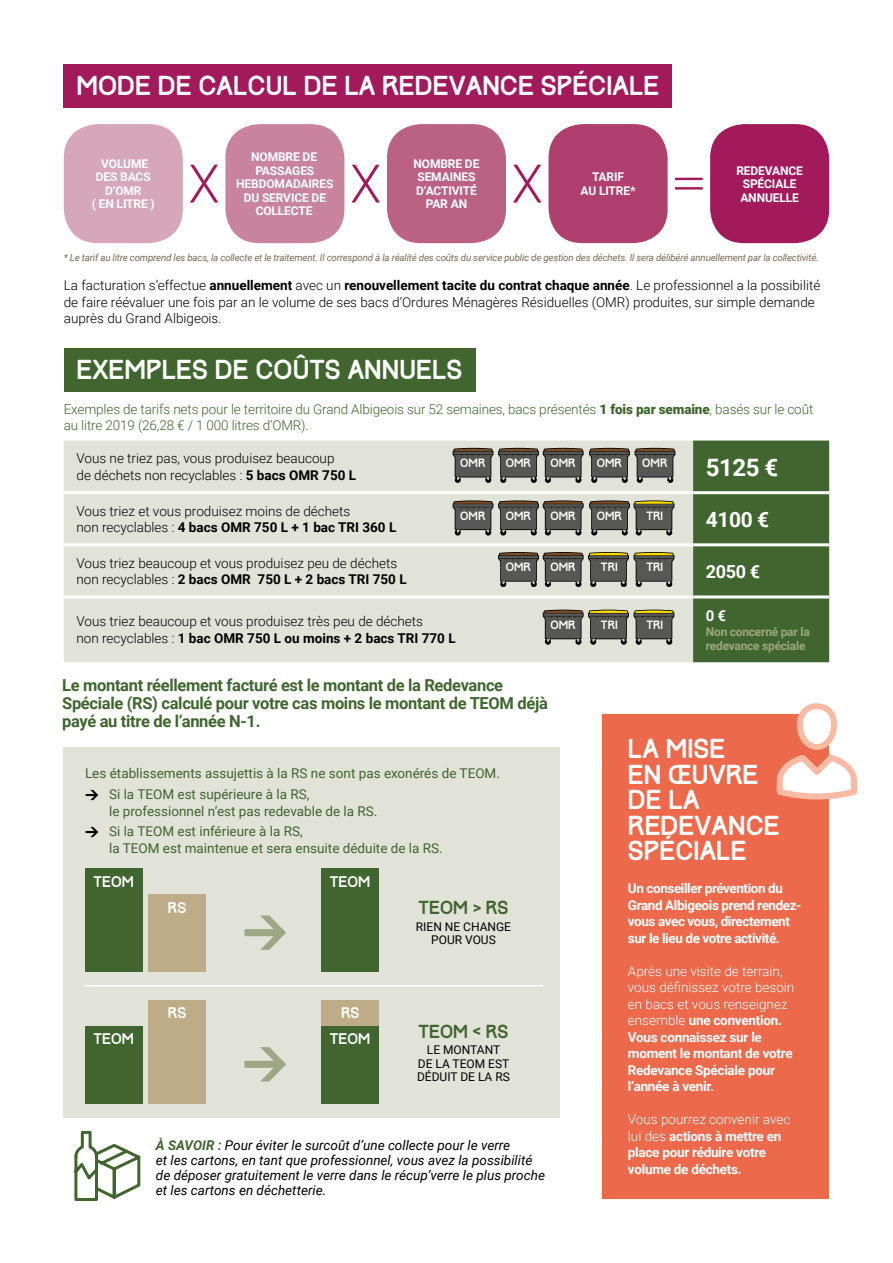
<style>
.page{position:relative;width:893px;height:1263px;background:#fff}
.page>*{position:absolute;margin:0;border:0;box-sizing:border-box;transform-origin:0 0}
.t1{font:24px/25.5px "Track";color:#fff}
.t2{font:700 24px "Roboto";color:#fff}
.t3{font:700 21px "Roboto";color:#fff}
.t4{font:700 18px "Roboto";color:#fff}
.t5{font:700 16.5px/18px "Roboto";letter-spacing:-.02em;color:#40652e}
.t6{font:16.5px "Track";color:#40652e}
.t7{font:700 15px "Roboto";color:#fff}
.t8{font:300 13.5px/16.5px "Roboto";color:#000}
.t9{font:700 13.5px/16.5px "Roboto";letter-spacing:-.02em;color:#fff}
.t10{font:13.5px/20.7px "Roboto";color:#40652e}
.t11{font:italic 13.5px/15px "Roboto";color:#000}
.t12{font:300 13.5px/16.5px "Roboto";letter-spacing:-.01em;color:#40652e}
.t13{font:13.5px "Track";color:#fff}
.t14{font:700 12px/13.5px "Roboto";letter-spacing:-.01em;color:#fff;text-align:center}
.t15{font:12px/13.5px "Roboto";color:#000;text-align:center}
.t16{font:700 12px/13.5px "Roboto";letter-spacing:-.02em;color:#9ea684}
.t17{font:10.5px "Track";color:#fff}
.t18{font:italic 9.75px "Roboto";letter-spacing:-.02em;color:#7b6a58}
.s1{font-weight:700}
.s2{font-weight:900}
.s3{font-family:"DIN";font-weight:900;color:#000}
.s4{font-family:"Roboto";font-weight:700}
.s5{font-weight:700;color:#40652e}
.s6{font-weight:300}
</style>
<div class="page">
<div style="left:64px;top:747px;width:496px;height:370px;background:#e1e2d8"></div>
<div style="left:85px;top:868px;width:58px;height:104px;background:#40652e"></div>
<div style="left:85px;top:1025px;width:58px;height:78px;background:#40652e"></div>
<div style="left:321px;top:868px;width:58px;height:104px;background:#40652e"></div>
<div style="left:321px;top:1025px;width:58px;height:78px;background:#40652e"></div>
<div style="left:148px;top:894px;width:58px;height:78px;background:#beac89"></div>
<div style="left:148px;top:1000px;width:58px;height:103px;background:#beac89"></div>
<div style="left:322px;top:1000px;width:57px;height:25px;background:#beac89"></div>
<div style="left:64px;top:348px;width:411px;height:43px;background:#40652e"></div>
<div style="left:64px;top:64px;width:608px;height:43px;background:#a21a5b"></div>
<div style="left:64px;top:441px;width:629px;height:221px;background:#e1e2d8"></div>
<div style="left:693px;top:441px;width:136px;height:221px;background:#40652e"></div>
<hr style="left:64px;top:491px;width:629px;height:3px;background:#fff">
<hr style="left:693px;top:491px;width:136px;height:3px;background:#fff">
<hr style="left:64px;top:543px;width:629px;height:3px;background:#fff">
<hr style="left:693px;top:543px;width:136px;height:3px;background:#fff">
<hr style="left:64px;top:595px;width:629px;height:3px;background:#fff">
<hr style="left:693px;top:595px;width:136px;height:3px;background:#fff">
<div style="left:602px;top:715px;width:227px;height:484px;background:#ed694b"></div>
<hr style="left:85px;top:985px;width:459px;height:1px;background:#fff">
<div style="left:64px;top:124px;width:119px;height:119px;background:#d6a7b8;border-radius:34px"></div>
<div style="left:225px;top:124px;width:119px;height:119px;background:#c8849d;border-radius:34px"></div>
<div style="left:387px;top:124px;width:119px;height:119px;background:#bb6284;border-radius:34px"></div>
<div style="left:549px;top:124px;width:119px;height:119px;background:#af3f6d;border-radius:34px"></div>
<div style="left:710px;top:124px;width:119px;height:119px;background:#a21a5b;border-radius:34px"></div>
<svg style="left:190px;top:165px;width:28px;height:38px"></svg>
<svg style="left:351px;top:165px;width:29px;height:38px"></svg>
<svg style="left:513px;top:165px;width:29px;height:38px"></svg>
<hr style="left:675px;top:178px;width:28px;height:2px;background:#a21a5b">
<hr style="left:675px;top:187px;width:28px;height:3px;background:#a21a5b">
<svg style="left:244px;top:915px;width:42px;height:35px"></svg>
<svg style="left:244px;top:1047px;width:42px;height:34px"></svg>
<svg style="left:74px;top:1130px;width:67px;height:71px"></svg>
<svg style="left:774px;top:703px;width:83px;height:97px"></svg>
<svg style="left:453px;top:448px;width:222px;height:35px;background:#726f6a"></svg>
<svg style="left:453px;top:500px;width:221px;height:35px;background:#73716a"></svg>
<svg style="left:498px;top:552px;width:176px;height:35px;background:#747268"></svg>
<svg style="left:543px;top:610px;width:131px;height:34px;background:#737165"></svg>
<h1 class="t1" style="left:77px;top:73px;width:584px">MODE DE CALCUL DE LA REDEVANCE SPÉCIALE</h1>
<p class="t14" style="left:92px;top:156px;width:64px">VOLUME<br>DES BACS<br>D’OMR<br>( EN LITRE )</p>
<p class="t14" style="left:236px;top:150px;width:99px">NOMBRE DE<br>PASSAGES<br>HEBDOMADAIRES<br>DU SERVICE DE<br>COLLECTE</p>
<p class="t14" style="left:413px;top:156px;width:67px">NOMBRE DE<br>SEMAINES<br>D’ACTIVITÉ<br>PAR AN</p>
<p class="t14" style="left:581px;top:170px;width:56px">TARIF<br>AU LITRE*</p>
<p class="t14" style="left:736px;top:163px;width:68px">REDEVANCE<br>SPÉCIALE<br>ANNUELLE</p>
<p class="t18" style="left:64px;top:251px;width:756px">* Le tarif au litre comprend les bacs, la collecte et le traitement. Il correspond à la réalité des coûts du service public de gestion des déchets. Il sera délibéré annuellement par la collectivité.</p>
<p class="t8" style="left:64px;top:277px;width:758px">La facturation s’effectue <span class="s1">annuellement</span> avec un <span class="s1">renouvellement tacite du contrat chaque année</span>. Le professionnel a la possibilité de faire réévaluer une fois par an le volume de ses bacs d’Ordures Ménagères Résiduelles (OMR) produites, sur simple demande auprès du Grand Albigeois.</p>
<h1 class="t1" style="left:77px;top:357px;width:388px">EXEMPLES DE COÛTS ANNUELS</h1>
<p class="t12" style="left:64px;top:400px;width:751px">Exemples de tarifs nets pour le territoire du Grand Albigeois sur 52 semaines, bacs présentés <span class="s2">1 fois par semaine</span>, basés sur le coût au litre 2019 (26,28 € / 1 000 litres d’OMR).</p>
<p class="t8" style="left:77px;top:450px;width:281px">Vous ne triez pas, vous produisez beaucoup<br>de déchets non recyclables : <span class="s1">5 bacs OMR 750 L</span></p>
<h1 class="t2" style="left:706px;top:450px;width:74px">5125 €</h1>
<p class="t8" style="left:77px;top:502px;width:321px">Vous triez et vous produisez moins de déchets<br>non recyclables : <span class="s1">4 bacs OMR 750 L + 1 bac TRI 360 L</span></p>
<h2 class="t3" style="left:706px;top:504px;width:65px">4100 €</h2>
<p class="t8" style="left:77px;top:554px;width:332px">Vous triez beaucoup et vous produisez peu de déchets non recyclables : <span class="s1">2 bacs OMR 750 L + 2 bacs TRI 750 L</span></p>
<h3 class="t4" style="left:706px;top:559px;width:56px">2050 €</h3>
<p class="t8" style="left:77px;top:613px;width:381px">Vous triez beaucoup et vous produisez très peu de déchets<br>non recyclables : <span class="s1">1 bac OMR 750 L ou moins + 2 bacs TRI 770 L</span></p>
<p class="t17" style="left:460px;top:456px;width:27px">OMR</p>
<p class="t17" style="left:506px;top:456px;width:27px">OMR</p>
<p class="t17" style="left:550px;top:456px;width:27px">OMR</p>
<p class="t17" style="left:597px;top:456px;width:27px">OMR</p>
<p class="t17" style="left:642px;top:456px;width:27px">OMR</p>
<p class="t17" style="left:460px;top:509px;width:27px">OMR</p>
<p class="t17" style="left:506px;top:509px;width:27px">OMR</p>
<p class="t17" style="left:550px;top:509px;width:27px">OMR</p>
<p class="t17" style="left:597px;top:509px;width:27px">OMR</p>
<p class="t17" style="left:646px;top:509px;width:18px">TRI</p>
<p class="t17" style="left:506px;top:560px;width:27px">OMR</p>
<p class="t17" style="left:550px;top:560px;width:27px">OMR</p>
<p class="t17" style="left:601px;top:560px;width:18px">TRI</p>
<p class="t17" style="left:646px;top:560px;width:18px">TRI</p>
<p class="t7" style="left:706px;top:605px;width:22px">0 €</p>
<p class="t16" style="left:706px;top:624px;width:105px">Non concerné par la redevance spéciale</p>
<p class="t17" style="left:550px;top:618px;width:27px">OMR</p>
<p class="t17" style="left:601px;top:618px;width:18px">TRI</p>
<p class="t17" style="left:646px;top:618px;width:18px">TRI</p>
<p class="t5" style="left:62px;top:675px;width:487px">Le montant réellement facturé est le montant de la Redevance<br>Spéciale (RS) calculé pour votre cas moins le montant de TEOM déjà payé au titre de l’année N-1.</p>
<p class="t10" style="left:85px;top:763px;width:416px">Les établissements assujettis à la RS ne sont pas exonérés de TEOM. <span class="s3">&gt;</span> Si la TEOM est supérieure à la RS,</p>
<p class="t10" style="left:85px;top:800px;width:294px;text-indent:24px">le professionnel n’est pas redevable de la RS. <span class="s3">&gt;</span> Si la TEOM est inférieure à la RS,</p>
<p class="t10" style="left:109px;top:837px;width:335px">la TEOM est maintenue et sera ensuite déduite de la RS.</p>
<p class="t13" style="left:94px;top:873px;width:42px">TEOM</p>
<p class="t13" style="left:168px;top:899px;width:20px">RS</p>
<p class="t13" style="left:330px;top:873px;width:42px">TEOM</p>
<p class="t6" style="left:419px;top:898px;width:91px">TEOM <span class="s4">&gt;</span> RS</p>
<p class="t15" style="left:416px;top:919px;width:97px">RIEN NE CHANGE<br>POUR VOUS</p>
<p class="t13" style="left:94px;top:1030px;width:42px">TEOM</p>
<p class="t13" style="left:168px;top:1004px;width:20px">RS</p>
<p class="t13" style="left:341px;top:1004px;width:20px">RS</p>
<p class="t13" style="left:330px;top:1030px;width:42px">TEOM</p>
<p class="t6" style="left:419px;top:1021px;width:91px">TEOM <span class="s4">&lt;</span> RS</p>
<p class="t15" style="left:417px;top:1043px;width:94px">LE MONTANT<br>DE LA TEOM EST<br>DÉDUIT DE LA RS</p>
<p class="t11" style="left:156px;top:1137px;width:391px"><span class="s5">À SAVOIR :</span> Pour éviter le surcoût d’une collecte pour le verre<br>et les cartons, en tant que professionnel, vous avez la possibilité de déposer gratuitement le verre dans le récup’verre le plus proche et les cartons en déchetterie.</p>
<h1 class="t1" style="left:628px;top:737px;width:153px">LA MISE<br>EN ŒUVRE<br>DE LA<br>REDEVANCE<br>SPÉCIALE</h1>
<p class="t9" style="left:628px;top:880px;width:175px">Un conseiller prévention du<br>Grand Albigeois prend rendez&shy;vous avec vous, directement sur le lieu de votre activité.</p>
<p class="t9" style="left:628px;top:962px;width:168px"><span class="s6">Après une visite de terrain, vous définissez votre besoin en bacs et vous renseignez ensemble</span> une convention.<br>Vous connaissez sur le moment le montant de votre<br>Redevance Spéciale pour l’année à venir.</p>
<p class="t9" style="left:628px;top:1110px;width:164px"><span class="s6">Vous pourrez convenir avec lui des</span> actions à mettre en place pour réduire votre volume de déchets.</p>
</div>
